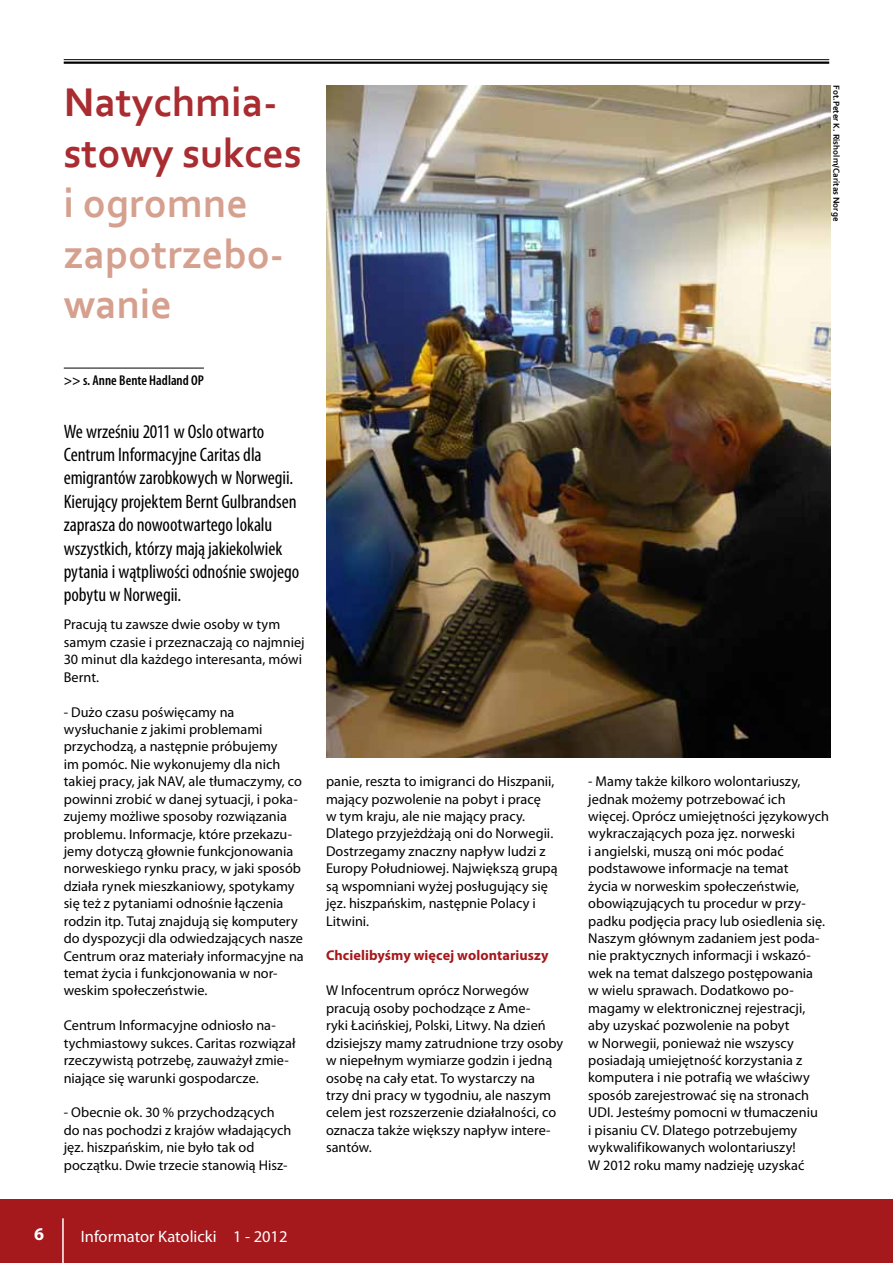
<style>
.page{position:relative;width:893px;height:1263px;background:#fff}
.page>*{position:absolute;margin:0;border:0;box-sizing:border-box;transform-origin:0 0}
.t1{font:700 42px/50.4px "Corbel";color:#d6a08f}
.t2{font:700 42px/50.4px "Corbel";color:#a92c31}
.t3{font:condensed 19.5px/23.4px "Myriad Pro";letter-spacing:-.005em;color:#000}
.t4{font:700 18px "Myriad Pro";color:#fff}
.t5{font:16.5px "Myriad Pro";color:#fff}
.t6{font:14.25px/17.4px "Myriad Pro";color:#000}
.t7{font:700 14.25px "Myriad Pro";letter-spacing:.005em;color:#a5181c}
.t8{font:600 condensed 14.25px "Myriad Pro";color:#000}
.t9{font:700 9px "Corbel";color:#000}
</style>
<div class="page">
<div style="left:0;top:1199px;width:893px;height:64px;background:#a5181c"></div>
<hr style="left:64px;top:368px;width:140px;height:1px;background:#000">
<img style="left:326px;top:85px;width:504px;height:672px">
<hr style="left:62px;top:1218px;width:2px;height:45px;background:#fff">
<hr style="left:64px;top:59px;width:765px;height:1px;background:#000">
<hr style="left:64px;top:62px;width:765px;height:2px;background:#000">
<h1 class="t2" style="left:64px;top:76px;width:240px">Natychmia&shy;stowy sukces</h1>
<h1 class="t1" style="left:64px;top:177px;width:222px">i ogromne zapotrzebo&shy;wanie</h1>
<p class="t8" style="left:64px;top:373px;width:142px">&gt;&gt; s. Anne Bente Hadland OP</p>
<p class="t3" style="left:64px;top:419px;width:237px">We wrześniu 2011 w Oslo otwarto Centrum Informacyjne Caritas dla emigrantów zarobkowych w Norwegii.<br>Kierujący projektem Bernt Gulbrandsen zaprasza do nowootwartego lokalu wszystkich, którzy mają jakiekolwiek pytania i wątpliwości odnośnie swojego pobytu w Norwegii.</p>
<p class="t6" style="left:64px;top:616px;width:242px">Pracują tu zawsze dwie osoby w tym samym czasie i przeznaczają co najmniej<br>30 minut dla każdego interesanta, mówi<br>Bernt.</p>
<p class="t6" style="left:64px;top:703px;width:242px">- Dużo czasu poświęcamy na wysłuchanie z jakimi problemami przychodzą, a następnie próbujemy<br>im pomóc. Nie wykonujemy dla nich takiej pracy, jak NAV, ale tłumaczymy, co powinni zrobić w danej sytuacji, i poka&shy;zujemy możliwe sposoby rozwiązania problemu. Informacje, które przekazu&shy;jemy dotyczą głownie funkcjonowania norweskiego rynku pracy, w jaki sposób działa rynek mieszkaniowy, spotykamy się też z pytaniami odnośnie łączenia rodzin itp. Tutaj znajdują się komputery do dyspozycji dla odwiedzających nasze Centrum oraz materiały informacyjne na temat życia i funkcjonowania w nor&shy;weskim społeczeństwie.</p>
<p class="t6" style="left:64px;top:1016px;width:234px">Centrum Informacyjne odniosło na&shy;tychmiastowy sukces. Caritas rozwiązał rzeczywistą potrzebę, zauważył zmie&shy;niające się warunki gospodarcze.</p>
<p class="t6" style="left:64px;top:1104px;width:229px">- Obecnie ok. 30 % przychodzących do nas pochodzi z krajów władających jęz. hiszpańskim, nie było tak od początku. Dwie trzecie stanowią Hisz-</p>
<p class="t6" style="left:326px;top:772px;width:233px">panie, reszta to imigranci do Hiszpanii, mający pozwolenie na pobyt i pracę<br>w tym kraju, ale nie mający pracy.<br>Dlatego przyjeżdżają oni do Norwegii.<br>Dostrzegamy znaczny napływ ludzi z Europy Południowej. Największą grupą są wspomniani wyżej posługujący się jęz. hiszpańskim, następnie Polacy i Litwini.</p>
<p class="t7" style="left:326px;top:946px;width:224px">Chcielibyśmy więcej wolontariuszy</p>
<p class="t6" style="left:326px;top:982px;width:239px">W Infocentrum oprócz Norwegów pracują osoby pochodzące z Ame-<br>ryki Łacińskiej, Polski, Litwy. Na dzień dzisiejszy mamy zatrudnione trzy osoby w niepełnym wymiarze godzin i jedną osobę na cały etat. To wystarczy na<br>trzy dni pracy w tygodniu, ale naszym celem jest rozszerzenie działalności, co oznacza także większy napływ intere&shy;santów.</p>
<p class="t4" style="left:34px;top:1222px;width:11px">6</p>
<p class="t5" style="left:81px;top:1226px;width:208px">Informator Katolicki 1 - 2012</p>
<p class="t9" style="left:842px;top:85px;width:138px;rotate:90deg">Fot.Peter K. Risholm/Caritas Norge</p>
<p class="t6" style="left:588px;top:772px;width:242px">- Mamy także kilkoro wolontariuszy, jednak możemy potrzebować ich więcej. Oprócz umiejętności językowych wykraczających poza jęz. norweski<br>i angielski, muszą oni móc podać podstawowe informacje na temat<br>życia w norweskim społeczeństwie, obowiązujących tu procedur w przy&shy;padku podjęcia pracy lub osiedlenia się.<br>Naszym głównym zadaniem jest poda&shy;nie praktycznych informacji i wskazó&shy;wek na temat dalszego postępowania<br>w wielu sprawach. Dodatkowo po&shy;magamy w elektronicznej rejestracji, aby uzyskać pozwolenie na pobyt<br>w Norwegii, ponieważ nie wszyscy posiadają umiejętność korzystania z komputera i nie potrafią we właściwy sposób zarejestrować się na stronach UDI. Jesteśmy pomocni w tłumaczeniu<br>i pisaniu CV. Dlatego potrzebujemy wykwalifikowanych wolontariuszy!<br>W 2012 roku mamy nadzieję uzyskać</p>
</div>
